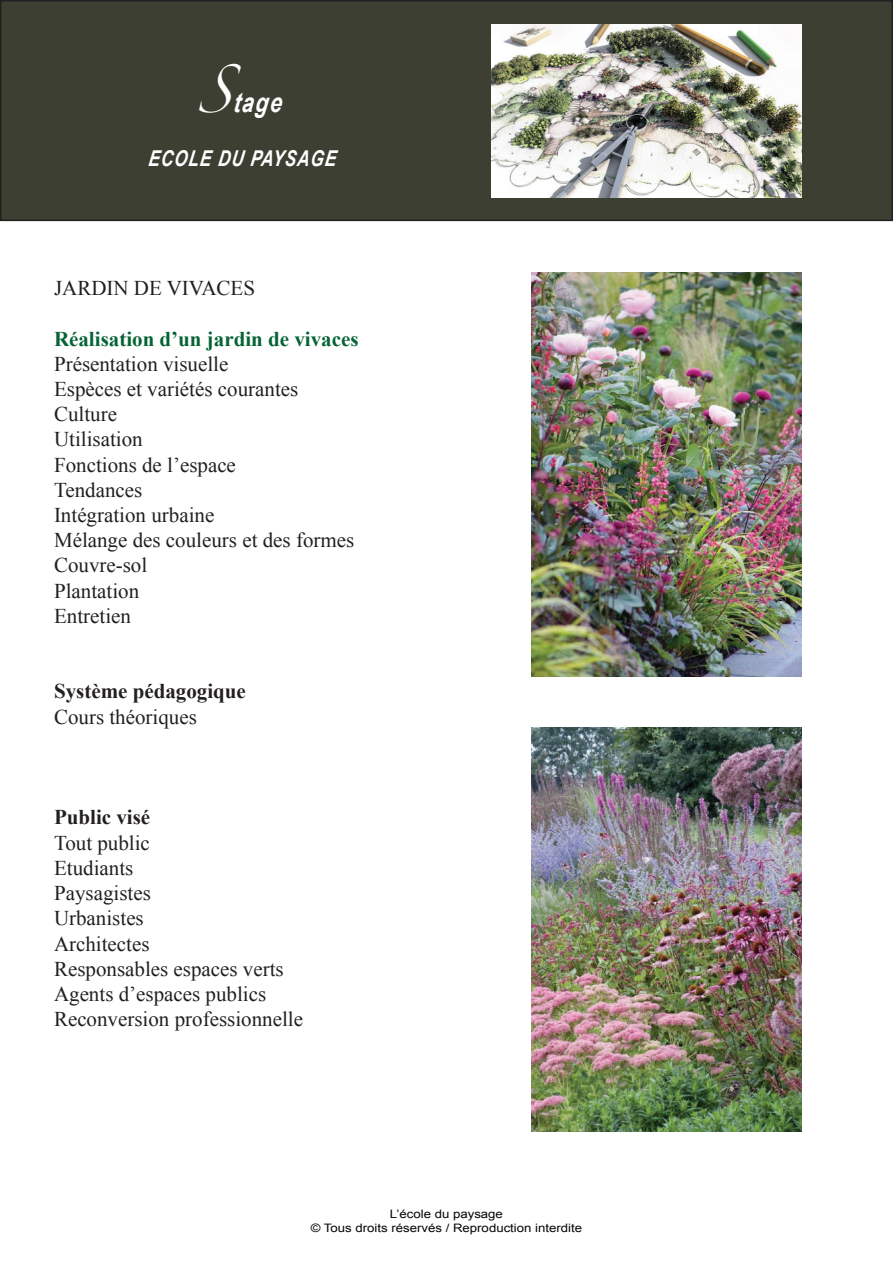
<style>
.page{position:relative;width:893px;height:1263px;background:#fff}
.page>*{position:absolute;margin:0;border:0;box-sizing:border-box;transform-origin:0 0}
.t1{font:italic 700 27.6px "Arial Narrow";color:#fff;scale:.95 1}
.t2{font:italic 700 21.9px "Arial Narrow";color:#fff;scale:.95 1}
.t3{font:21px/25.2px "Times New Roman";color:#231f20}
.t4{font:700 21px "Times New Roman";color:#056334}
.t5{font:700 21px "Times New Roman";color:#231f20}
.t6{font:11.7px/14.4px "Arial";color:#050605;text-align:center;scale:1.13 1}
.s1{font-family:"Zapfino";font-weight:400;font-style:normal;font-size:43.65px}
</style>
<div class="page">
<div style="left:1px;top:1px;width:891px;height:219px;background:#3e3f33"></div>
<div style="left:0;top:0;width:893px;height:221px;border:2px solid #231f20"></div>
<img style="left:492px;top:25px;width:309px;height:173px">
<img style="left:532px;top:272px;width:269px;height:404px">
<img style="left:532px;top:727px;width:269px;height:404px">
<h1 class="t1" style="left:197px;top:81px;width:96px"><span class="s1">S</span>tage</h1>
<p class="t2" style="left:148px;top:142px;width:203px">ECOLE DU PAYSAGE</p>
<p class="t3" style="left:54px;top:275px;width:203px">JARDIN DE VIVACES</p>
<p class="t4" style="left:54px;top:324px;width:306px">Réalisation d’un jardin de vivaces</p>
<p class="t3" style="left:54px;top:351px;width:302px">Présentation visuelle<br>Espèces et variétés courantes<br>Culture<br>Utilisation<br>Fonctions de l’espace<br>Tendances<br>Intégration urbaine<br>Mélange des couleurs et des formes<br>Couvre-sol<br>Plantation<br>Entretien</p>
<p class="t5" style="left:54px;top:677px;width:193px">Système pédagogique</p>
<p class="t3" style="left:54px;top:704px;width:144px">Cours théoriques</p>
<p class="t5" style="left:54px;top:803px;width:98px">Public visé</p>
<p class="t3" style="left:54px;top:830px;width:251px">Tout public<br>Etudiants<br>Paysagistes<br>Urbanistes<br>Architectes<br>Responsables espaces verts<br>Agents d’espaces publics<br>Reconversion professionnelle</p>
<p class="t6" style="left:311px;top:1206px;width:242px">L’école du paysage<br>© Tous droits réservés / Reproduction interdite</p>
</div>
